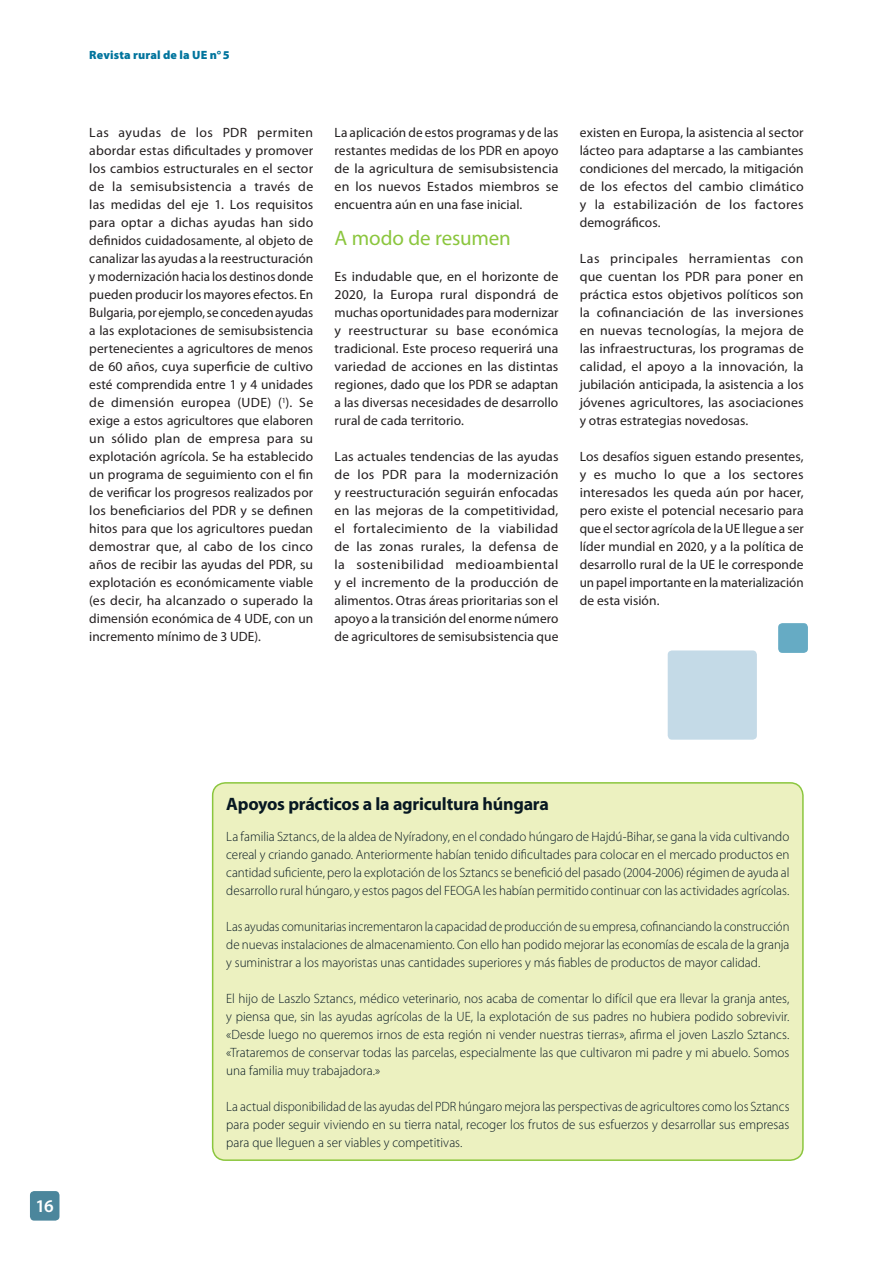
<style>
.page{position:relative;width:893px;height:1263px;background:#fff}
.page>*{position:absolute;margin:0;border:0;box-sizing:border-box;transform-origin:0 0}
.t1{font:21px "Myriad Pro";letter-spacing:-.005em;color:#8bc63e}
.t2{font:700 18px "Myriad Pro";letter-spacing:-.015em;color:#071822}
.t3{font:600 18px "Myriad Pro";color:#fff}
.t4{font:13.5px/18px "Myriad Pro";letter-spacing:.005em;color:#231f20;text-align:justify}
.t5{font:300 13.5px/18px "Myriad Pro";color:#071822;text-align:justify}
.t6{font:300 13.5px/18px "Myriad Pro";color:#071822;text-align:justify;scale:.94 1}
.t7{font:300 13.5px/18px "Myriad Pro";color:#071822;text-align:justify;scale:.95 1}
.t8{font:300 13.5px "Myriad Pro";color:#071822;scale:.96 1}
.t9{font:900 12px "Myriad Pro";letter-spacing:.015em;color:#00749d}
</style>
<div class="page">
<div style="left:30px;top:1191px;width:29px;height:29px;background:#4b869c;border-radius:4px"></div>
<div style="left:213px;top:783px;width:590px;height:377px;background:#ecf1c0;border-radius:13px"></div>
<div style="left:212px;top:782px;width:592px;height:379px;border:2px solid #8bc63e;border-radius:13px"></div>
<div style="left:778px;top:623px;width:30px;height:30px;background:#66abc4;border-radius:4px"></div>
<div style="left:668px;top:650px;width:89px;height:90px;background:#c4dae7;border-radius:4px"></div>
<p class="t9" style="left:89px;top:47px;width:142px">Revista rural de la UE n°5</p>
<p class="t4" style="left:89px;top:123px;width:225px">Las ayudas de los PDR permiten abordar estas dificultades y promover los cambios estructurales en el sector de la semisubsistencia a través de las medidas del eje 1. Los requisitos para optar a dichas ayudas han sido definidos cuidadosamente, al objeto de canalizar las ayudas a la reestructuración y modernización hacia los destinos donde pueden producir los mayores efectos. En Bulgaria, por ejemplo, se conceden ayudas a las explotaciones de semisubsistencia pertenecientes a agricultores de menos de 60 años, cuya superficie de cultivo esté comprendida entre 1 y 4 unidades de dimensión europea (UDE) (<sup>1</sup>). Se exige a estos agricultores que elaboren un sólido plan de empresa para su explotación agrícola. Se ha establecido un programa de seguimiento con el fin de verificar los progresos realizados por los beneficiarios del PDR y se definen hitos para que los agricultores puedan demostrar que, al cabo de los cinco años de recibir las ayudas del PDR, su explotación es económicamente viable (es decir, ha alcanzado o superado la dimensión económica de 4 UDE, con un incremento mínimo de 3 UDE).</p>
<p class="t4" style="left:334px;top:123px;width:225px">La aplicación de estos programas y de las restantes medidas de los PDR en apoyo de la agricultura de semisubsistencia en los nuevos Estados miembros se encuentra aún en una fase inicial.</p>
<h1 class="t1" style="left:334px;top:225px;width:178px">A modo de resumen</h1>
<p class="t4" style="left:334px;top:267px;width:225px">Es indudable que, en el horizonte de 2020, la Europa rural dispondrá de muchas oportunidades para modernizar y reestructurar su base económica tradicional. Este proceso requerirá una variedad de acciones en las distintas regiones, dado que los PDR se adaptan a las diversas necesidades de desarrollo rural de cada territorio.</p>
<p class="t4" style="left:334px;top:447px;width:225px">Las actuales tendencias de las ayudas de los PDR para la modernización y reestructuración seguirán enfocadas en las mejoras de la competitividad, el fortalecimiento de la viabilidad de las zonas rurales, la defensa de la sostenibilidad medioambiental y el incremento de la producción de alimentos. Otras áreas prioritarias son el apoyo a la transición del enorme número de agricultores de semisubsistencia que</p>
<p class="t4" style="left:580px;top:123px;width:225px">existen en Europa, la asistencia al sector lácteo para adaptarse a las cambiantes condiciones del mercado, la mitigación de los efectos del cambio climático y la estabilización de los factores demográficos.</p>
<p class="t4" style="left:580px;top:249px;width:225px">Las principales herramientas con que cuentan los PDR para poner en práctica estos objetivos políticos son la cofinanciación de las inversiones en nuevas tecnologías, la mejora de las infraestructuras, los programas de calidad, el apoyo a la innovación, la jubilación anticipada, la asistencia a los jóvenes agricultores, las asociaciones y otras estrategias novedosas.</p>
<p class="t4" style="left:580px;top:447px;width:225px">Los desafíos siguen estando presentes, y es mucho lo que a los sectores interesados les queda aún por hacer, pero existe el potencial necesario para que el sector agrícola de la UE llegue a ser líder mundial en 2020, y a la política de desarrollo rural de la UE le corresponde un papel importante en la materialización de esta visión.</p>
<h2 class="t3" style="left:35px;top:1194px;width:20px">16</h2>
<h2 class="t2" style="left:226px;top:792px;width:324px">Apoyos prácticos a la agricultura húngara</h2>
<p class="t5" style="left:226px;top:827px;width:565px">La familia Sztancs, de la aldea de Nyíradony, en el condado húngaro de Hajdú-Bihar, se gana la vida cultivando cereal y criando ganado. Anteriormente habían tenido dificultades para colocar en el mercado productos en cantidad suficiente, pero la explotación de los Sztancs se benefició del pasado (2004-2006) régimen de ayuda al desarrollo rural húngaro, y estos pagos del FEOGA</p>
<p class="t8" style="left:483px;top:883px;width:321px">les habían permitido continuar con las actividades agrícolas.</p>
<p class="t6" style="left:226px;top:917px;width:601px">Las ayudas comunitarias incrementaron la capacidad de producción de su empresa, cofinanciando la construcción de nuevas instalaciones de almacenamiento. Con ello han podido mejorar las economías de escala de la granja y suministrar a los mayoristas unas cantidades superiores y más fiables de productos de mayor calidad.</p>
<p class="t5" style="left:226px;top:989px;width:565px">El hijo de Laszlo Sztancs, médico veterinario, nos acaba de comentar lo difícil que era llevar la granja antes, y piensa que, sin las ayudas agrícolas de la UE, la explotación de sus padres no hubiera podido sobrevivir. «Desde luego no queremos irnos de esta región ni vender nuestras tierras», afirma el joven Laszlo Sztancs. «Trataremos de conservar todas las parcelas, especialmente las que cultivaron mi padre y mi abuelo. Somos una familia muy trabajadora.»</p>
<p class="t7" style="left:226px;top:1097px;width:594px">La actual disponibilidad de las ayudas del PDR húngaro mejora las perspectivas de agricultores como los Sztancs para poder seguir viviendo en su tierra natal, recoger los frutos de sus esfuerzos y desarrollar sus empresas para que lleguen a ser viables y competitivas.</p>
</div>
